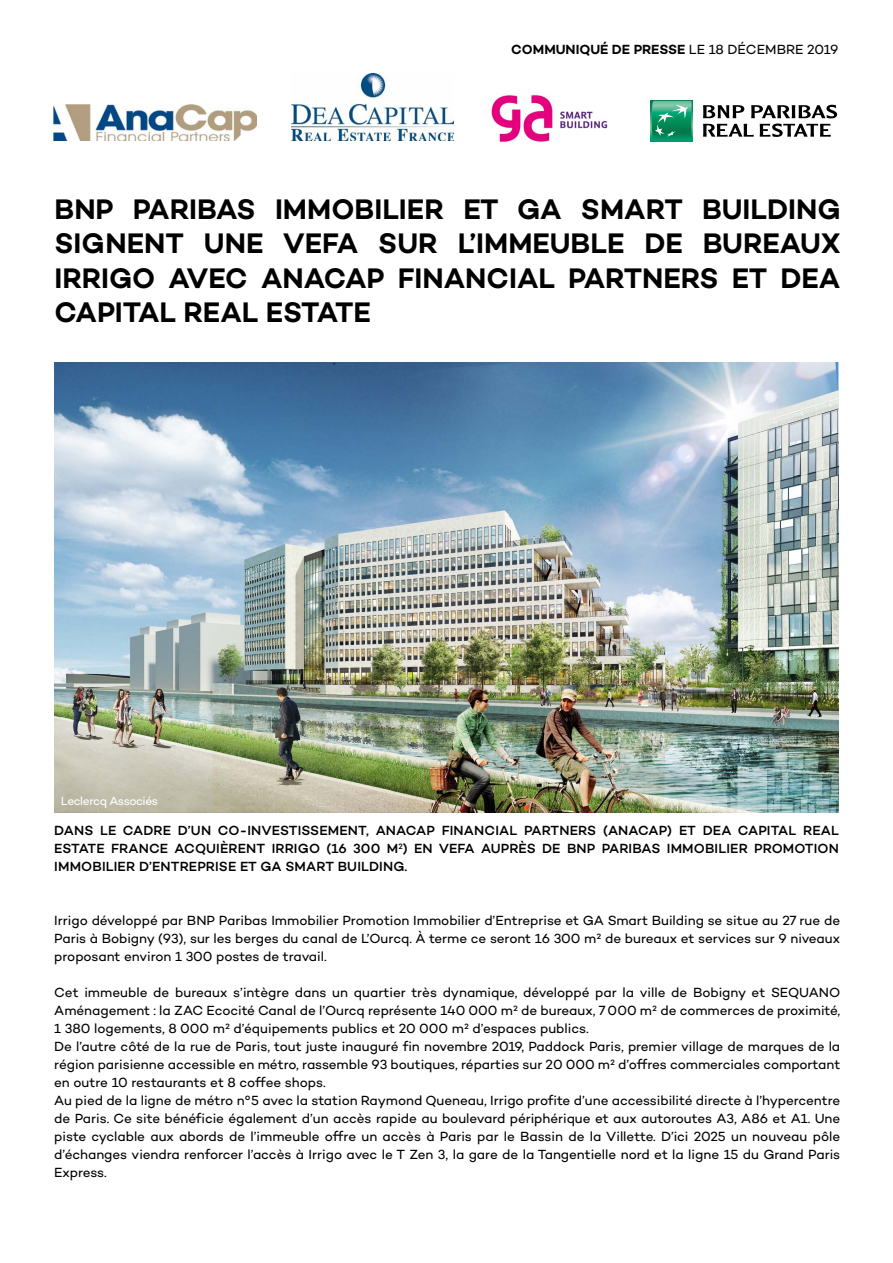
<style>
.page{position:relative;width:893px;height:1263px;background:#fff}
.page>*{position:absolute;margin:0;border:0;box-sizing:border-box;transform-origin:0 0}
.t1{font:600 28.8px/34.2px "Campton";color:#000;text-align:justify}
.t2{font:13.5px/18px "Campton";color:#000;text-align:justify}
.t3{font:500 13.5px/18px "Campton";letter-spacing:.01em;color:#000;text-align:justify}
.t4{font:600 13.5px "Campton";color:#010202}
.t5{font:12px "Campton";letter-spacing:-.04em;color:#fff}
.s1{font-weight:400}
.s2{font-weight:400;color:#000}
</style>
<div class="page">
<img style="left:54px;top:362px;width:785px;height:450px">
<img style="left:491px;top:95px;width:117px;height:47px">
<div style="left:651px;top:100px;width:42px;height:42px;background:#009c6d"></div>
<svg style="left:652px;top:101px;width:40px;height:37px"></svg>
<svg style="left:703px;top:105px;width:41px;height:13px"></svg>
<svg style="left:751px;top:105px;width:86px;height:13px"></svg>
<svg style="left:703px;top:124px;width:51px;height:13px"></svg>
<svg style="left:760px;top:124px;width:71px;height:13px"></svg>
<img style="left:54px;top:105px;width:203px;height:35px">
<img style="left:291px;top:73px;width:163px;height:67px">
<p class="t4" style="left:511px;top:41px;width:329px">COMMUNIQUÉ DE PRESSE <span class="s1">LE 18 DÉCEMBRE</span> <span class="s2">2019</span></p>
<h1 class="t1" style="left:54px;top:192px;width:788px">BNP PARIBAS IMMOBILIER ET GA SMART BUILDING SIGNENT UNE VEFA SUR L’IMMEUBLE DE BUREAUX IRRIGO AVEC ANACAP FINANCIAL PARTNERS ET DEA CAPITAL REAL ESTATE</h1>
<p class="t5" style="left:61px;top:793px;width:99px">Leclercq Associés</p>
<p class="t3" style="left:54px;top:821px;width:786px">DANS LE CADRE D’UN CO-INVESTISSEMENT, ANACAP FINANCIAL PARTNERS (ANACAP) ET DEA CAPITAL REAL ESTATE FRANCE ACQUIÈRENT IRRIGO (16 300 M<sup>2</sup>) EN VEFA AUPRÈS DE BNP PARIBAS IMMOBILIER PROMOTION IMMOBILIER D’ENTREPRISE ET GA SMART BUILDING.</p>
<p class="t2" style="left:54px;top:911px;width:787px">Irrigo développé par BNP Paribas Immobilier Promotion Immobilier d’Entreprise et GA Smart Building se situe au 27 rue de Paris à Bobigny (93), sur les berges du canal de L’Ourcq. À terme ce seront 16 300 m² de bureaux et services sur 9 niveaux proposant environ 1 300 postes de travail.</p>
<p class="t2" style="left:54px;top:983px;width:788px;text-align:left">Cet immeuble de bureaux s’intègre dans un quartier très dynamique, développé par la ville de Bobigny et SEQUANO Aménagement : la ZAC Ecocité Canal de l’Ourcq représente 140 000 m² de bureaux, 7 000 m² de commerces de proximité, 1 380 logements, 8 000 m² d’équipements publics et 20 000 m² d’espaces publics.<br>De l’autre côté de la rue de Paris, tout juste inauguré fin novembre 2019, Paddock Paris, premier village de marques de la région parisienne accessible en métro, rassemble 93 boutiques, réparties sur 20 000 m² d’offres commerciales comportant en outre 10 restaurants et 8 coffee shops.<br>Au pied de la ligne de métro n°5 avec la station Raymond Queneau, Irrigo profite d’une accessibilité directe à l’hypercentre de Paris. Ce site bénéficie également d’un accès rapide au boulevard périphérique et aux autoroutes A3, A86 et A1. Une piste cyclable aux abords de l’immeuble offre un accès à Paris par le Bassin de la Villette. D’ici 2025 un nouveau pôle d’échanges viendra renforcer l’accès à Irrigo avec le T Zen 3, la gare de la Tangentielle nord et la ligne 15 du Grand Paris Express.</p>
</div>
